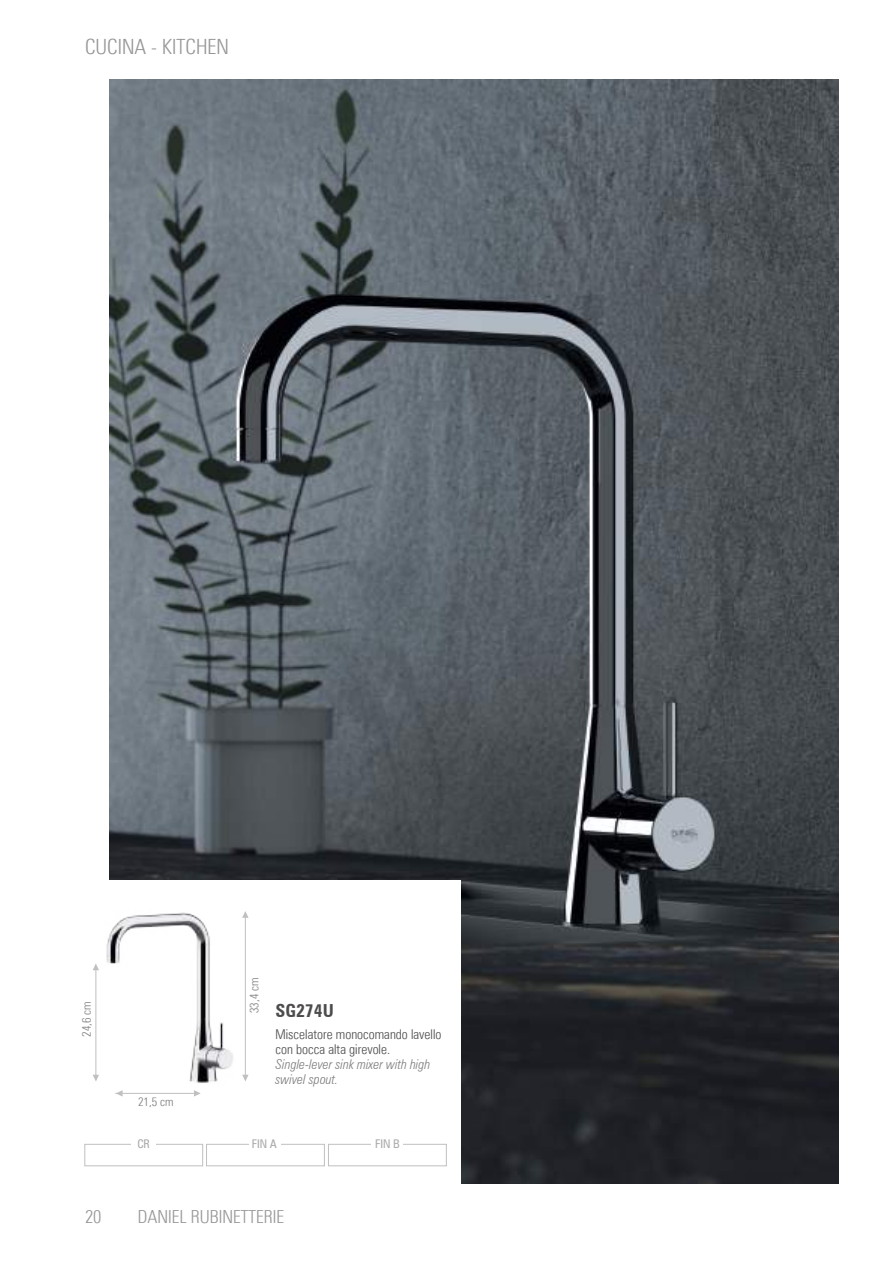
<style>
.page{position:relative;width:893px;height:1263px;background:#fff}
.page>*{position:absolute;margin:0;border:0;box-sizing:border-box;transform-origin:0 0}
.t1{font:300 condensed 21px "Zurich BT";color:#969698}
.t2{font:300 condensed 18px "Zurich BT";color:#969698}
.t3{font:700 condensed 18px "Zurich BT";color:#4e4b4c}
.t4{font:300 condensed 13.5px/15px "Zurich BT";color:#4e4b4c}
.t5{font:italic 300 condensed 13.5px/15px "Zurich BT";color:#7d7c7e}
.t6{font:300 condensed 12px "Zurich BT";color:#7d7c7e}
.t7{font:condensed 12px "Zurich BT";letter-spacing:-.01em;color:#aaaaac}
</style>
<div class="page">
<img style="left:109px;top:79px;width:730px;height:1105px">
<div style="left:70px;top:880px;width:391px;height:319px;background:#fff"></div>
<img style="left:106px;top:912px;width:127px;height:171px">
<hr style="left:115px;top:1093px;width:80px;height:1px;background:#c0bfc1">
<svg style="left:117px;top:1090px;width:6px;height:6px"></svg>
<svg style="left:194px;top:1090px;width:7px;height:6px"></svg>
<hr style="left:245px;top:917px;width:1px;height:162px;background:#c0bfc1">
<svg style="left:242px;top:1075px;width:7px;height:6px"></svg>
<svg style="left:242px;top:911px;width:7px;height:7px"></svg>
<hr style="left:95px;top:970px;width:1px;height:110px;background:#c0bfc1">
<svg style="left:93px;top:1075px;width:6px;height:6px"></svg>
<svg style="left:93px;top:964px;width:6px;height:6px"></svg>
<div style="left:84px;top:1144px;width:119px;height:22px;border:1px solid #c0bfc1"></div>
<div style="left:328px;top:1144px;width:119px;height:22px;border:1px solid #c0bfc1"></div>
<div style="left:206px;top:1144px;width:119px;height:22px;border:1px solid #c0bfc1"></div>
<div style="left:132px;top:1139px;width:24px;height:10px;background:#fff"></div>
<div style="left:372px;top:1139px;width:31px;height:10px;background:#fff"></div>
<div style="left:249px;top:1139px;width:31px;height:9px;background:#fff"></div>
<h1 class="t1" style="left:85px;top:33px;width:145px">CUCINA - KITCHEN</h1>
<p class="t6" style="left:79px;top:1037px;width:37px;rotate:-90deg">24,6 cm</p>
<p class="t6" style="left:138px;top:1094px;width:37px">21,5 cm</p>
<p class="t6" style="left:247px;top:1013px;width:37px;rotate:-90deg">33,4 cm</p>
<h2 class="t3" style="left:276px;top:1000px;width:60px">SG274U</h2>
<p class="t4" style="left:276px;top:1026px;width:167px">Miscelatore monocomando lavello con bocca alta girevole.</p>
<p class="t5" style="left:276px;top:1056px;width:156px">Single-lever sink mixer with high swivel spout.</p>
<p class="t7" style="left:137px;top:1136px;width:14px">CR</p>
<p class="t7" style="left:252px;top:1136px;width:27px">FIN A</p>
<p class="t7" style="left:375px;top:1136px;width:26px">FIN B</p>
<h2 class="t2" style="left:85px;top:1206px;width:18px">20</h2>
<h2 class="t2" style="left:138px;top:1205px;width:148px">DANIEL RUBINETTERIE</h2>
</div>
